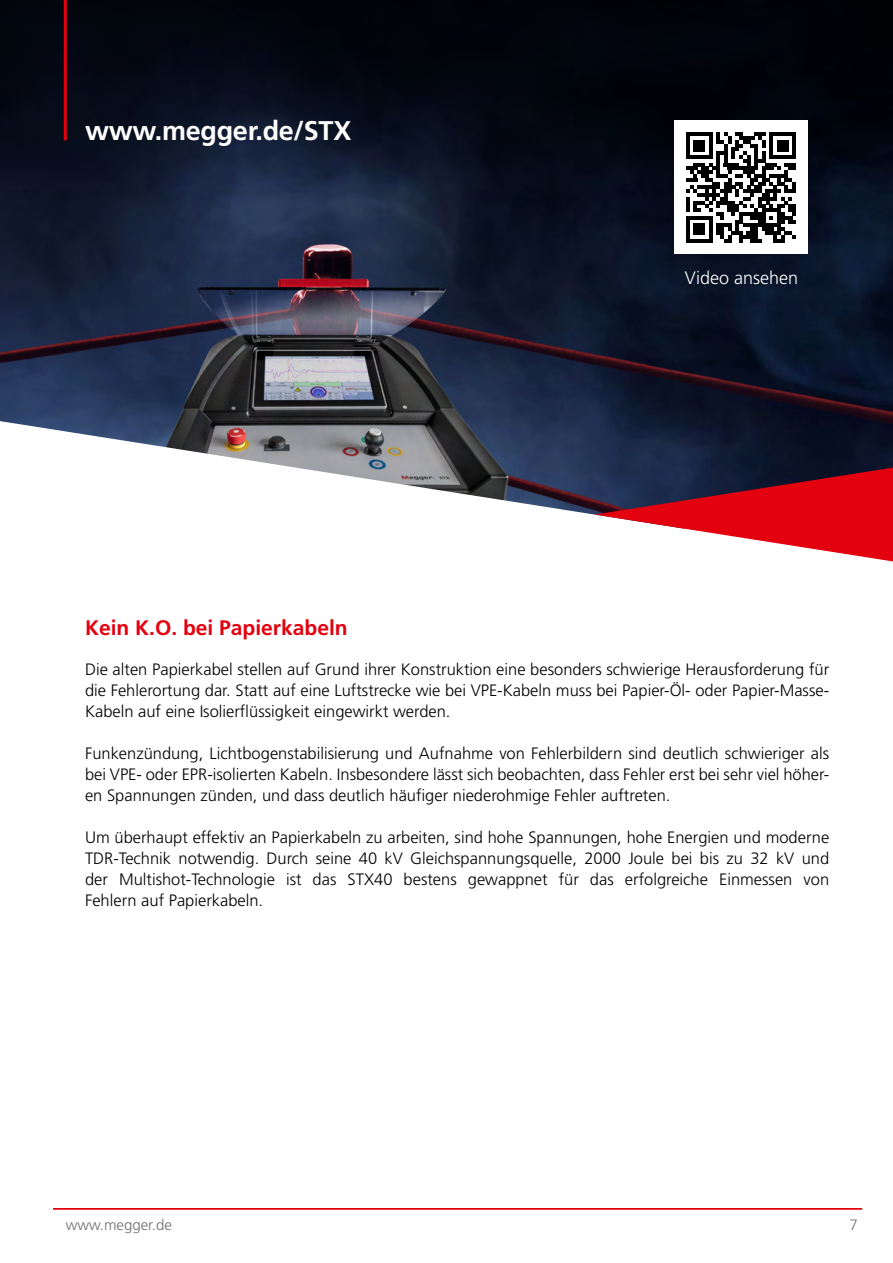
<style>
.page{position:relative;width:893px;height:1263px;background:#fff}
.page>*{position:absolute;margin:0;border:0;box-sizing:border-box;transform-origin:0 0}
.t1{font:700 27px "Frutiger LT Pro";letter-spacing:-.01em;color:#fff}
.t2{font:700 21px "Frutiger LT Pro";color:#e3000f}
.t3{font:300 18px "Frutiger LT Pro";color:#fff}
.t4{font:300 16.5px/21px "Frutiger LT Pro";color:#000;text-align:justify}
.t5{font:300 15px "Frutiger LT Pro";color:#6f6f6e}
</style>
<div class="page">
<hr style="left:53px;top:1208px;width:809px;height:1px;background:#e3000f">
<img style="left:0;top:0;width:893px;height:515px">
<svg style="left:595px;top:468px;width:298px;height:93px"></svg>
<div style="left:674px;top:120px;width:134px;height:134px;background:#fff"></div>
<svg style="left:686px;top:132px;width:110px;height:110px"></svg>
<hr style="left:686px;top:239px;width:26px;height:3px;background:#000">
<div style="left:693px;top:223px;width:12px;height:12px;background:#000"></div>
<hr style="left:64px;top:0;width:3px;height:140px;background:#e3000f">
<h1 class="t1" style="left:85px;top:115px;width:268px">www.megger.de/STX</h1>
<p class="t3" style="left:685px;top:268px;width:115px">Video ansehen</p>
<p class="t2" style="left:85px;top:615px;width:264px">Kein K.O. bei Papierkabeln</p>
<p class="t4" style="left:85px;top:659px;width:746px">Die alten Papierkabel stellen auf Grund ihrer Konstruktion eine besonders schwierige Herausforderung für die Fehlerortung dar. Statt auf eine Luftstrecke wie bei VPE-Kabeln muss bei Papier-Öl- oder Papier-Masse-Kabeln auf eine Isolierflüssigkeit eingewirkt werden.</p>
<p class="t4" style="left:85px;top:743px;width:746px">Funkenzündung, Lichtbogenstabilisierung und Aufnahme von Fehlerbildern sind deutlich schwieriger als bei VPE- oder EPR-isolierten Kabeln. Insbesondere lässt sich beobachten, dass Fehler erst bei sehr viel höher&shy;en Spannungen zünden, und dass deutlich häufiger niederohmige Fehler auftreten.</p>
<p class="t4" style="left:85px;top:827px;width:746px">Um überhaupt effektiv an Papierkabeln zu arbeiten, sind hohe Spannungen, hohe Energien und moderne TDR-Technik notwendig. Durch seine 40 kV Gleichspannungsquelle, 2000 Joule bei bis zu 32 kV und der Multishot-Technologie ist das STX40 bestens gewappnet für das erfolgreiche Einmessen von Fehlern auf Papierkabeln.</p>
<p class="t5" style="left:66px;top:1216px;width:108px">www.megger.de</p>
<p class="t5" style="left:849px;top:1216px;width:10px">7</p>
</div>
